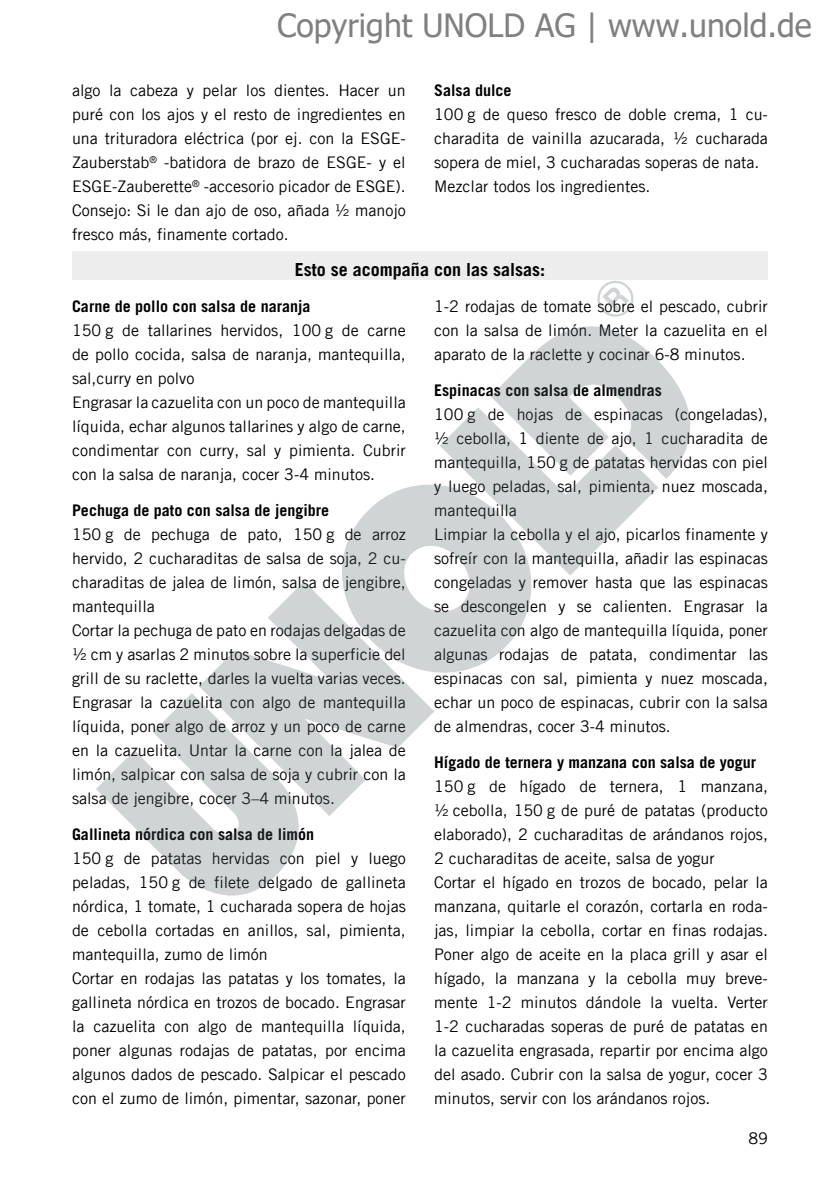
<style>
.page{position:relative;width:840px;height:1191px;background:#fff}
.page>*{position:absolute;margin:0;border:0;box-sizing:border-box;transform-origin:0 0}
.t1{font:32px "Tahoma";color:#808080}
.t2{font:700 18px "Trade Gothic LT Com";color:#000}
.t3{font:16px/24px "Trade Gothic LT Com";color:#000}
.t4{font:700 16px "Trade Gothic LT Com";color:#000}
</style>
<div class="page">
<div style="left:72px;top:251px;width:695px;height:29px;background:#ededed"></div>
<svg style="left:530px;top:326px;width:161px;height:153px;fill:#d0d4d5"></svg>
<svg style="left:440px;top:357px;width:218px;height:219px;fill:#d0d4d5"></svg>
<svg style="left:342px;top:447px;width:226px;height:226px;fill:#d0d4d5"></svg>
<svg style="left:199px;top:581px;width:235px;height:235px;fill:#d0d4d5"></svg>
<svg style="left:96px;top:690px;width:231px;height:206px;fill:#d0d4d5"></svg>
<svg style="left:597px;top:280px;width:37px;height:37px"></svg>
<h1 class="t1" style="left:277px;top:4px;width:535px">Copyright UNOLD AG | www.unold.de</h1>
<p class="t3" style="left:72px;top:78px;width:335px;text-align:justify">algo la cabeza y pelar los dientes. Hacer un puré con los ajos y el resto de ingredientes en una trituradora eléctrica (por ej. con la ESGE-Zauberstab<sup>®</sup> -batidora de brazo de ESGE- y el ESGE-Zauberette<sup>®</sup> -accesorio picador de ESGE).<br>Consejo: Si le dan ajo de oso, añada ½ manojo fresco más, finamente cortado.</p>
<p class="t4" style="left:434px;top:80px;width:79px">Salsa dulce</p>
<p class="t3" style="left:434px;top:102px;width:335px">100 g de queso fresco de doble crema, 1 cu&shy;charadita de vainilla azucarada, ½ cucharada sopera de miel, 3 cucharadas soperas de nata.<br>Mezclar todos los ingredientes.</p>
<p class="t2" style="left:295px;top:259px;width:251px">Esto se acompaña con las salsas:</p>
<p class="t4" style="left:72px;top:296px;width:240px">Carne de pollo con salsa de naranja</p>
<p class="t3" style="left:72px;top:318px;width:335px">150 g de tallarines hervidos, 100 g de carne de pollo cocida, salsa de naranja, mantequilla, sal,curry en polvo<br>Engrasar la cazuelita con un poco de mantequilla líquida, echar algunos tallarines y algo de carne, condimentar con curry, sal y pimienta. Cubrir con la salsa de naranja, cocer 3-4 minutos.</p>
<p class="t4" style="left:72px;top:500px;width:258px">Pechuga de pato con salsa de jengibre</p>
<p class="t3" style="left:72px;top:522px;width:335px">150 g de pechuga de pato, 150 g de arroz hervido, 2 cucharaditas de salsa de soja, 2 cu&shy;charaditas de jalea de limón, salsa de jengibre, mantequilla<br>Cortar la pechuga de pato en rodajas delgadas de ½ cm y asarlas 2 minutos sobre la superficie del grill de su raclette, darles la vuelta varias veces.<br>Engrasar la cazuelita con algo de mantequilla líquida, poner algo de arroz y un poco de carne en la cazuelita. Untar la carne con la jalea de limón, salpicar con salsa de soja y cubrir con la salsa de jengibre, cocer 3–4 minutos.</p>
<p class="t4" style="left:72px;top:824px;width:243px">Gallineta nórdica con salsa de limón</p>
<p class="t3" style="left:72px;top:846px;width:335px">150 g de patatas hervidas con piel y luego peladas, 150 g de filete delgado de gallineta nórdica, 1 tomate, 1 cucharada sopera de hojas de cebolla cortadas en anillos, sal, pimienta, mantequilla, zumo de limón<br>Cortar en rodajas las patatas y los tomates, la gallineta nórdica en trozos de bocado. Engrasar la cazuelita con algo de mantequilla líquida, poner algunas rodajas de patatas, por encima algunos dados de pescado. Salpicar el pescado con el zumo de limón, pimentar, sazonar, poner</p>
<p class="t3" style="left:434px;top:294px;width:335px;text-align:justify">1-2 rodajas de tomate sobre el pescado, cubrir con la salsa de limón. Meter la cazuelita en el aparato de la raclette y cocinar 6-8 minutos.</p>
<p class="t4" style="left:434px;top:380px;width:229px">Espinacas con salsa de almendras</p>
<p class="t3" style="left:434px;top:402px;width:335px">100 g de hojas de espinacas (congeladas), ½ cebolla, 1 diente de ajo, 1 cucharadita de mantequilla, 150 g de patatas hervidas con piel y luego peladas, sal, pimienta, nuez moscada, mantequilla<br>Limpiar la cebolla y el ajo, picarlos finamente y sofreír con la mantequilla, añadir las espinacas congeladas y remover hasta que las espinacas se descongelen y se calienten. Engrasar la cazuelita con algo de mantequilla líquida, poner algunas rodajas de patata, condimentar las espinacas con sal, pimienta y nuez moscada, echar un poco de espinacas, cubrir con la salsa de almendras, cocer 3-4 minutos.</p>
<p class="t4" style="left:434px;top:752px;width:323px">Hígado de ternera y manzana con salsa de yogur</p>
<p class="t3" style="left:434px;top:774px;width:335px">150 g de hígado de ternera, 1 manzana, ½ cebolla, 150 g de puré de patatas (producto elaborado), 2 cucharaditas de arándanos rojos, 2 cucharaditas de aceite, salsa de yogur<br>Cortar el hígado en trozos de bocado, pelar la manzana, quitarle el corazón, cortarla en roda&shy;jas, limpiar la cebolla, cortar en finas rodajas.<br>Poner algo de aceite en la placa grill y asar el hígado, la manzana y la cebolla muy breve&shy;mente 1-2 minutos dándole la vuelta. Verter 1-2 cucharadas soperas de puré de patatas en la cazuelita engrasada, repartir por encima algo del asado. Cubrir con la salsa de yogur, cocer 3 minutos, servir con los arándanos rojos.</p>
<p class="t3" style="left:748px;top:1126px;width:21px">89</p>
</div>
